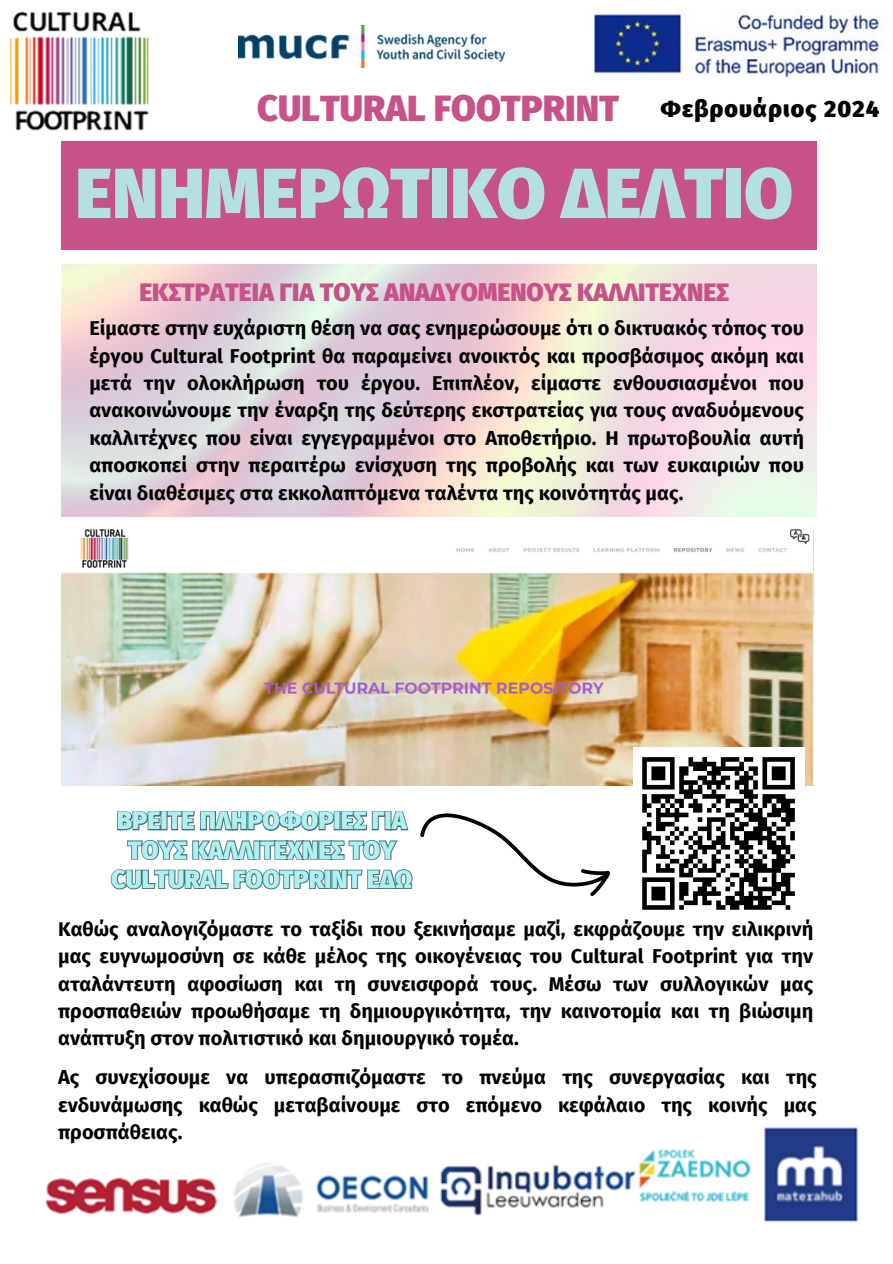
<style>
.page{position:relative;width:893px;height:1264px;background:#fff}
.page>*{position:absolute;margin:0;border:0;box-sizing:border-box;transform-origin:0 0}
.t1{font:900 70.95px "Fira Sans";color:#b5e0e2}
.t2{font:900 36px "Fira Sans";color:#c75189}
.t3{font:900 24.9px/29.2px "Fira Sans";color:#aef1f4;text-align:center}
.t4{font:900 24.9px "Fira Sans";color:#c75189}
.t5{font:900 23.1px "Fira Sans";letter-spacing:.05em;color:#010004}
.t6{font:700 19.95px/27.3px "Fira Sans";color:#010004;text-align:justify}
</style>
<div class="page">
<div style="left:62px;top:142px;width:754px;height:108px;background:#c75189"></div>
<img style="left:9px;top:11px;width:140px;height:120px">
<img style="left:238px;top:26px;width:266px;height:41px">
<img style="left:593px;top:9px;width:286px;height:69px">
<img style="left:45px;top:1127px;width:813px;height:96px">
<img style="left:62px;top:529px;width:751px;height:256px">
<div style="left:633px;top:748px;width:171px;height:171px;background:#fff"></div>
<svg style="left:642px;top:757px;width:153px;height:153px"></svg>
<svg style="left:110px;top:772px;width:505px;height:124px"></svg>
<p class="t2" style="left:257px;top:88px;width:363px">CULTURAL FOOTPRINT</p>
<p class="t5" style="left:661px;top:95px;width:220px">Φεβρουάριος 2024</p>
<h1 class="t1" style="left:75px;top:152px;width:719px">ΕΝΗΜΕΡΩΤΙΚΟ ΔΕΛΤΙΟ</h1>
<p class="t4" style="left:139px;top:277px;width:591px">ΕΚΣΤΡΑΤΕΙΑ ΓΙΑ ΤΟΥΣ ΑΝΑΔΥΟΜΕΝΟΥΣ ΚΑΛΛΙΤΕΧΝΕΣ</p>
<p class="t6" style="left:89px;top:315px;width:716px">Είμαστε στην ευχάριστη θέση να σας ενημερώσουμε ότι ο δικτυακός τόπος του έργου Cultural Footprint θα παραμείνει ανοικτός και προσβάσιμος ακόμη και μετά την ολοκλήρωση του έργου. Επιπλέον, είμαστε ενθουσιασμένοι που ανακοινώνουμε την έναρξη της δεύτερης εκστρατείας για τους αναδυόμενους καλλιτέχνες που είναι εγγεγραμμένοι στο Αποθετήριο. Η πρωτοβουλία αυτή αποσκοπεί στην περαιτέρω ενίσχυση της προβολής και των ευκαιριών που είναι διαθέσιμες στα εκκολαπτόμενα ταλέντα της κοινότητάς μας.</p>
<p class="t3" style="left:111px;top:806px;width:302px">ΒΡΕΙΤΕ ΠΛΗΡΟΦΟΡΙΕΣ ΓΙΑ<br>ΤΟΥΣ ΚΑΛΛΙΤΕΧΝΕΣ ΤΟΥ<br>CULTURAL FOOTPRINT ΕΔΩ</p>
<p class="t6" style="left:58px;top:915px;width:756px">Καθώς αναλογιζόμαστε το ταξίδι που ξεκινήσαμε μαζί, εκφράζουμε την ειλικρινή μας ευγνωμοσύνη σε κάθε μέλος της οικογένειας του Cultural Footprint για την αταλάντευτη αφοσίωση και τη συνεισφορά τους. Μέσω των συλλογικών μας προσπαθειών προωθήσαμε τη δημιουργικότητα, την καινοτομία και τη βιώσιμη ανάπτυξη στον πολιτιστικό και δημιουργικό τομέα.</p>
<p class="t6" style="left:58px;top:1063px;width:760px">Ας συνεχίσουμε να υπερασπιζόμαστε το πνεύμα της συνεργασίας και της ενδυνάμωσης καθώς μεταβαίνουμε στο επόμενο κεφάλαιο της κοινής μας προσπάθειας.</p>
</div>
